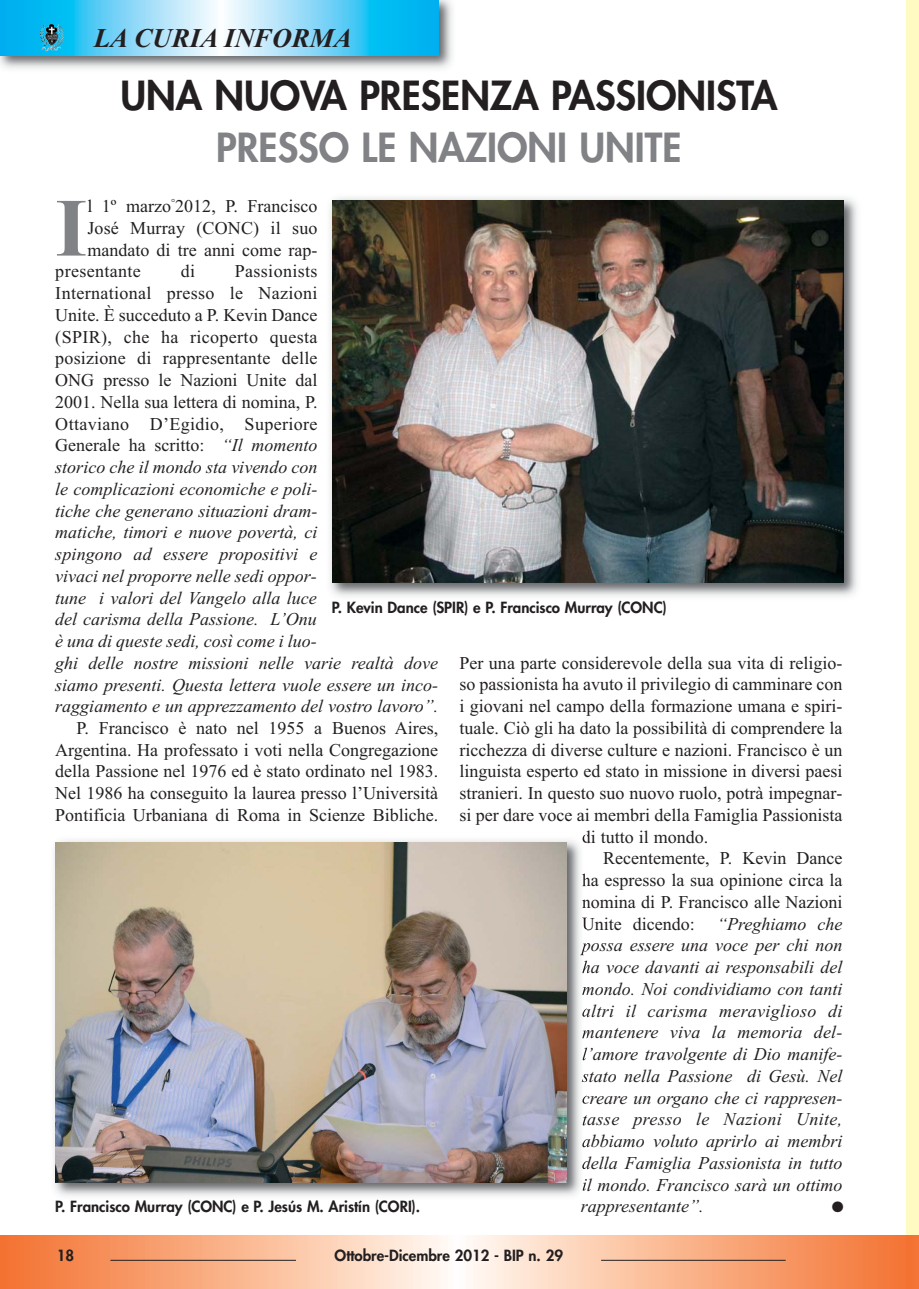
<style>
.page{position:relative;width:919px;height:1289px;background:#fff}
.page>*{position:absolute;margin:0;border:0;box-sizing:border-box;transform-origin:0 0}
.t1{font:700 82.5px "Times New Roman";color:#808285}
.t2{font:800 39px "Futura";color:#231f20}
.t3{font:800 39px "Futura";color:#808285}
.t4{font:italic 700 27px "Times New Roman";color:#231f20}
.t5{font:italic 18px/21.8px "Times New Roman";color:#231f20}
.t6{font:18px/21.8px "Times New Roman";color:#231f20;text-align:justify}
.t7{font:italic 18px "Times New Roman";letter-spacing:.02em;color:#231f20}
.t8{font:18px "Times New Roman";letter-spacing:.02em;color:#231f20}
.t9{font:800 15px "Futura";color:#231f20}
.t10{font:15px "Zapf Dingbats";color:#231f20}
.s1{font-style:normal}
.s2{font-style:italic}
</style>
<div class="page">
<img style="left:330px;top:197px;width:528px;height:400px">
<img style="left:332px;top:200px;width:511px;height:383px">
<svg style="left:0;top:1235px;width:905px;height:53px;background:#f8b48f"></svg>
<img style="left:0;top:0;width:452px;height:69px">
<svg style="left:0;top:0;width:438px;height:56px;background:#6ad1f5"></svg>
<hr style="left:110px;top:1259px;width:186px;height:1px;background:#231f20">
<hr style="left:601px;top:1259px;width:184px;height:1px;background:#231f20">
<img style="left:51px;top:24px;width:7px;height:15px">
<div style="left:906px;top:0;width:12px;height:1288px;background:#fffac2"></div>
<div style="left:906px;top:1234px;width:12px;height:54px;background:#f37232"></div>
<img style="left:54px;top:840px;width:532px;height:356px">
<svg style="left:582px;top:835px;width:4px;height:7px"></svg>
<img style="left:582px;top:873px;width:4px;height:17px">
<svg style="left:582px;top:895px;width:4px;height:13px"></svg>
<svg style="left:582px;top:917px;width:4px;height:12px"></svg>
<svg style="left:580px;top:943px;width:6px;height:30px"></svg>
<svg style="left:582px;top:982px;width:4px;height:13px"></svg>
<svg style="left:582px;top:1004px;width:4px;height:12px"></svg>
<svg style="left:582px;top:1028px;width:4px;height:10px"></svg>
<svg style="left:582px;top:1047px;width:4px;height:13px"></svg>
<svg style="left:581px;top:1069px;width:5px;height:13px"></svg>
<svg style="left:582px;top:1095px;width:4px;height:8px"></svg>
<img style="left:582px;top:1115px;width:4px;height:14px">
<svg style="left:582px;top:1134px;width:4px;height:13px"></svg>
<svg style="left:582px;top:1156px;width:4px;height:12px"></svg>
<svg style="left:582px;top:1177px;width:4px;height:13px"></svg>
<img style="left:56px;top:842px;width:510px;height:340px">
<h3 class="t4" style="left:94px;top:28px;width:259px">LA CURIA INFORMA</h3>
<h2 class="t2" style="left:120px;top:77px;width:658px">UNA NUOVA PRESENZA PASSIONISTA</h2>
<h2 class="t3" style="left:216px;top:128px;width:466px">PRESSO LE NAZIONI UNITE</h2>
<h1 class="t1" style="left:55px;top:201px;width:34px">I</h1>
<p class="t6" style="left:87px;top:197px;width:231px">l 1º marzo<sup>°</sup>2012, P. Francisco</p>
<p class="t6" style="left:87px;top:219px;width:231px">José Murray (CONC) il suo</p>
<p class="t6" style="left:87px;top:240px;width:232px">mandato di tre anni come rap-</p>
<p class="t8" style="left:55px;top:265px;width:87px">presentante</p>
<p class="t6" style="left:181px;top:262px;width:16px">di</p>
<p class="t5" style="left:55px;top:262px;width:384px;text-indent:179px"><span class="s1">Passionists<br>International presso le Nazioni<br>Unite. È succeduto a P. Kevin Dance<br>(SPIR), che ha ricoperto questa<br>posizione di rappresentante delle<br>ONG presso le Nazioni Unite dal<br>2001. Nella sua lettera di nomina, P.<br>Ottaviano D’Egidio, Superiore<br>Generale ha scritto:</span> “Il momento<br>storico che il mondo sta vivendo con<br>le complicazioni economiche e poli-<br>tiche che generano situazioni dram-<br>matiche, timori e nuove povertà, ci<br>spingono ad essere propositivi e<br>vivaci nel proporre nelle sedi oppor-<br>tune i valori del Vangelo alla luce<br>del carisma della Passione. L’Onu<br>è una di queste sedi, così come i luo-<br>ghi delle nostre missioni nelle varie realtà dove siamo presenti. Questa lettera vuole essere un inco&shy;raggiamento e un apprezzamento del vostro lavoro”.</p>
<p class="t6" style="left:55px;top:718px;width:384px;text-indent:21px">P. Francisco è nato nel 1955 a Buenos Aires, Argentina. Ha professato i voti nella Congregazione della Passione nel 1976 ed è stato ordinato nel 1983.<br>Nel 1986 ha conseguito la laurea presso l’Università Pontificia Urbaniana di Roma in Scienze Bibliche.</p>
<p class="t9" style="left:332px;top:600px;width:336px">P. Kevin Dance (SPIR) e P. Francisco Murray (CONC)</p>
<p class="t6" style="left:459px;top:653px;width:384px">Per una parte considerevole della sua vita di religio-</p>
<p class="t6" style="left:459px;top:675px;width:384px">so passionista ha avuto il privilegio di camminare con</p>
<p class="t6" style="left:459px;top:697px;width:384px">i giovani nel campo della formazione umana e spiri-</p>
<p class="t6" style="left:459px;top:718px;width:384px">tuale. Ciò gli ha dato la possibilità di comprendere la</p>
<p class="t6" style="left:459px;top:740px;width:384px">ricchezza di diverse culture e nazioni. Francisco è un</p>
<p class="t6" style="left:459px;top:762px;width:384px">linguista esperto ed stato in missione in diversi paesi</p>
<p class="t6" style="left:459px;top:784px;width:384px">stranieri. In questo suo nuovo ruolo, potrà impegnar-</p>
<p class="t6" style="left:459px;top:805px;width:384px">si per dare voce ai membri della Famiglia Passionista</p>
<p class="t6" style="left:582px;top:827px;width:128px">di tutto il mondo.</p>
<p class="t6" style="left:603px;top:849px;width:241px">Recentemente, P. Kevin Dance</p>
<p class="t6" style="left:582px;top:870px;width:262px">ha espresso la sua opinione circa la</p>
<p class="t6" style="left:582px;top:892px;width:262px">nomina di P. Francisco alle Nazioni</p>
<p class="t6" style="left:582px;top:914px;width:262px">Unite dicendo: <span class="s2">“Preghiamo che</span></p>
<p class="t5" style="left:582px;top:936px;width:262px">possa essere una voce per chi non</p>
<p class="t5" style="left:582px;top:957px;width:262px">ha voce davanti ai responsabili del</p>
<p class="t5" style="left:582px;top:979px;width:262px">mondo. Noi condividiamo con tanti</p>
<p class="t5" style="left:582px;top:1001px;width:262px">altri il carisma meraviglioso di</p>
<p class="t5" style="left:582px;top:1023px;width:262px">mantenere viva la memoria del-</p>
<p class="t5" style="left:582px;top:1044px;width:262px">l’amore travolgente di Dio manife-</p>
<p class="t5" style="left:582px;top:1066px;width:262px">stato nella Passione di Gesù. Nel</p>
<p class="t5" style="left:582px;top:1088px;width:262px">creare un organo che ci rappresen-</p>
<p class="t7" style="left:582px;top:1112px;width:262px">tasse presso le Nazioni Unite,</p>
<p class="t5" style="left:582px;top:1131px;width:262px">abbiamo voluto aprirlo ai membri</p>
<p class="t5" style="left:582px;top:1153px;width:262px">della Famiglia Passionista in tutto</p>
<p class="t5" style="left:582px;top:1175px;width:262px">il mondo. Francisco sarà un ottimo</p>
<p class="t5" style="left:581px;top:1197px;width:124px">rappresentante”.</p>
<p class="t9" style="left:55px;top:1199px;width:366px">P. Francisco Murray (CONC) e P. Jesús M. Aristín (CORI).</p>
<p class="t10" style="left:831px;top:1199px;width:13px">●</p>
<p class="t9" style="left:57px;top:1247px;width:19px">18</p>
<p class="t9" style="left:334px;top:1248px;width:230px">Ottobre-Dicembre 2012 - BIP n. 29</p>
</div>
